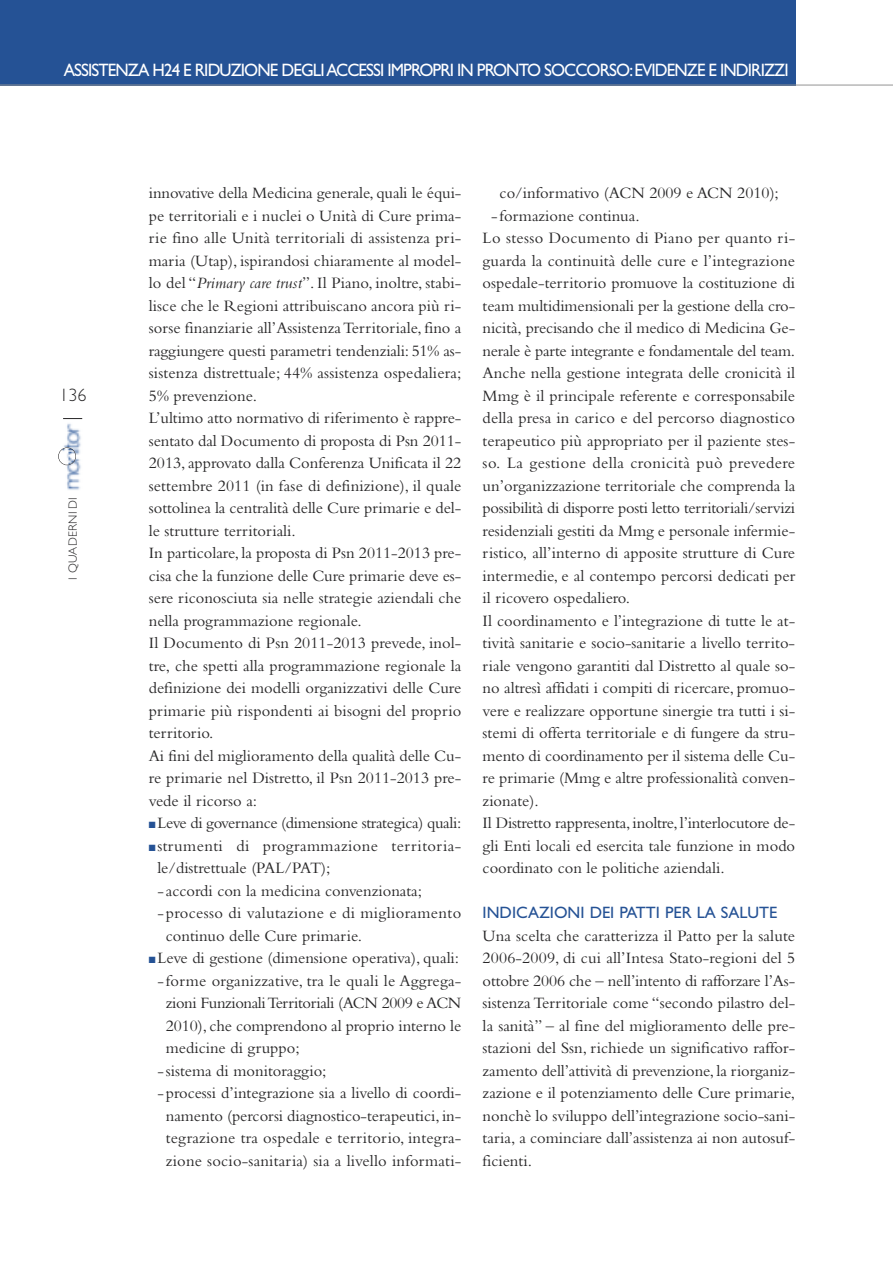
<style>
.page{position:relative;width:893px;height:1263px;background:#fff}
.page>*{position:absolute;margin:0;border:0;box-sizing:border-box;transform-origin:0 0}
.t1{font:18px "Gill Sans";letter-spacing:-.055em;color:#fff;scale:.95 1}
.t2{font:300 18px "Gill Sans";color:#272627}
.t3{font:16.5px/22.5px "Bembo";color:#272627}
.t4{font:16.5px "Bembo";letter-spacing:.025em;color:#272627}
.t5{font:16.5px "Bembo";letter-spacing:-.02em;color:#272627}
.t6{font:16.5px "Bembo";letter-spacing:-.025em;color:#272627}
.t7{font:16.5px "Bembo";letter-spacing:.02em;color:#272627}
.t8{font:16.5px "Gill Sans";color:#255295}
.t9{font:300 12px "Gill Sans";letter-spacing:.02em;color:#272627}
.s1{font-style:italic}
.s2{color:#255295}
</style>
<div class="page">
<div style="left:0;top:0;width:795px;height:85px;background:#255295"></div>
<hr style="left:0;top:85px;width:893px;height:1px;background:#939393">
<img style="left:63px;top:423px;width:18px;height:67px">
<img style="left:58px;top:448px;width:18px;height:17px;border-radius:50%">
<div style="left:58px;top:447px;width:18px;height:18px;border:1px solid #272627;border-radius:50%"></div>
<svg style="left:63px;top:418px;width:19px;height:1px"></svg>
<p class="t1" style="left:64px;top:63px;width:764px">ASSISTENZA H24 E RIDUZIONE DEGLIACCESSI IMPROPRI IN PRONTO SOCCORSO:EVIDENZE E INDIRIZZI</p>
<p class="t2" style="left:59px;top:388px;width:28px">136</p>
<p class="t9" style="left:68px;top:580px;width:84px;rotate:-90deg">I QUADERNI DI</p>
<p class="t3" style="left:149px;top:183px;width:314px">innovative della Medicina generale, quali le équi&shy;pe territoriali e i nuclei o Unità di Cure prima&shy;rie fino alle Unità territoriali di assistenza pri&shy;maria (Utap), ispirandosi chiaramente al model&shy;lo del “<span class="s1">Primary care trust</span>”. Il Piano, inoltre, stabi&shy;lisce che le Regioni attribuiscano ancora più ri&shy;sorse finanziarie all’AssistenzaTerritoriale, fino a raggiungere questi parametri tendenziali: 51% as&shy;sistenza distrettuale; 44% assistenza ospedaliera; 5% prevenzione.<br>L’ultimo atto normativo di riferimento è rappre&shy;sentato dal Documento di proposta di Psn 2011- 2013, approvato dalla Conferenza Unificata il 22 settembre 2011 (in fase di definizione), il quale sottolinea la centralità delle Cure primarie e del&shy;le strutture territoriali.<br>In particolare, la proposta di Psn 2011-2013 pre&shy;cisa che la funzione delle Cure primarie deve es&shy;sere riconosciuta sia nelle strategie aziendali che nella programmazione regionale.<br>Il Documento di Psn 2011-2013 prevede, inol&shy;tre, che spetti alla programmazione regionale la definizione dei modelli organizzativi delle Cure primarie più rispondenti ai bisogni del proprio territorio.<br>Ai fini del miglioramento della qualità delle Cu&shy;re primarie nel Distretto, il Psn 2011-2013 pre&shy;vede il ricorso a:</p>
<p class="t5" style="left:149px;top:817px;width:314px"><span class="s2">■</span> Leve di governance (dimensione strategica) quali:</p>
<p class="t4" style="left:149px;top:840px;width:314px"><span class="s2">■</span> strumenti di programmazione territoria-</p>
<p class="t3" style="left:157px;top:858px;width:175px">le/distrettuale (PAL/PAT);</p>
<p class="t3" style="left:157px;top:881px;width:266px">-accordi con la medicina convenzionata;</p>
<p class="t4" style="left:157px;top:907px;width:306px">-processo di valutazione e di miglioramento</p>
<p class="t3" style="left:166px;top:926px;width:198px">continuo delle Cure primarie.</p>
<p class="t3" style="left:149px;top:948px;width:312px"><span class="s2">■</span> Leve di gestione (dimensione operativa), quali:</p>
<p class="t3" style="left:157px;top:971px;width:306px">-forme organizzative, tra le quali le Aggrega-</p>
<p class="t6" style="left:166px;top:997px;width:297px">zioni FunzionaliTerritoriali (ACN 2009 e ACN</p>
<p class="t3" style="left:166px;top:1016px;width:297px">2010), che comprendono al proprio interno le</p>
<p class="t3" style="left:166px;top:1038px;width:135px">medicine di gruppo;</p>
<p class="t3" style="left:157px;top:1061px;width:171px">-sistema di monitoraggio;</p>
<p class="t3" style="left:157px;top:1083px;width:306px">-processi d’integrazione sia a livello di coordi-</p>
<p class="t3" style="left:166px;top:1106px;width:297px">namento (percorsi diagnostico-terapeutici, in-</p>
<p class="t3" style="left:166px;top:1128px;width:297px">tegrazione tra ospedale e territorio, integra-</p>
<p class="t3" style="left:166px;top:1151px;width:297px">zione socio-sanitaria) sia a livello informati-</p>
<p class="t3" style="left:500px;top:183px;width:281px">co/informativo (ACN 2009 e ACN 2010);</p>
<p class="t3" style="left:491px;top:206px;width:150px">-formazione continua.</p>
<p class="t7" style="left:483px;top:232px;width:314px">Lo stesso Documento di Piano per quanto ri-</p>
<p class="t3" style="left:483px;top:251px;width:314px">guarda la continuità delle cure e l’integrazione</p>
<p class="t3" style="left:483px;top:273px;width:314px">ospedale-territorio promuove la costituzione di</p>
<p class="t3" style="left:483px;top:296px;width:314px">team multidimensionali per la gestione della cro-</p>
<p class="t3" style="left:483px;top:318px;width:314px">nicità, precisando che il medico di Medicina Ge-</p>
<p class="t3" style="left:483px;top:341px;width:314px">nerale è parte integrante e fondamentale del team.</p>
<p class="t3" style="left:483px;top:363px;width:314px">Anche nella gestione integrata delle cronicità il</p>
<p class="t3" style="left:483px;top:386px;width:314px">Mmg è il principale referente e corresponsabile</p>
<p class="t3" style="left:483px;top:408px;width:314px">della presa in carico e del percorso diagnostico</p>
<p class="t3" style="left:483px;top:431px;width:314px">terapeutico più appropriato per il paziente stes-</p>
<p class="t4" style="left:483px;top:457px;width:314px">so. La gestione della cronicità può prevedere</p>
<p class="t3" style="left:483px;top:476px;width:314px">un’organizzazione territoriale che comprenda la</p>
<p class="t3" style="left:483px;top:498px;width:314px">possibilità di disporre posti letto territoriali/servizi</p>
<p class="t3" style="left:483px;top:521px;width:314px">residenziali gestiti da Mmg e personale infermie-</p>
<p class="t3" style="left:483px;top:543px;width:314px">ristico, all’interno di apposite strutture di Cure</p>
<p class="t3" style="left:483px;top:566px;width:314px">intermedie, e al contempo percorsi dedicati per</p>
<p class="t3" style="left:483px;top:588px;width:149px">il ricovero ospedaliero.</p>
<p class="t3" style="left:483px;top:611px;width:314px">Il coordinamento e l’integrazione di tutte le at-</p>
<p class="t3" style="left:483px;top:633px;width:314px">tività sanitarie e socio-sanitarie a livello territo-</p>
<p class="t3" style="left:483px;top:656px;width:314px">riale vengono garantiti dal Distretto al quale so-</p>
<p class="t3" style="left:483px;top:678px;width:314px">no altresì affidati i compiti di ricercare, promuo-</p>
<p class="t3" style="left:483px;top:701px;width:314px">vere e realizzare opportune sinergie tra tutti i si-</p>
<p class="t3" style="left:483px;top:723px;width:314px">stemi di offerta territoriale e di fungere da stru-</p>
<p class="t3" style="left:483px;top:746px;width:314px">mento di coordinamento per il sistema delle Cu-</p>
<p class="t3" style="left:483px;top:768px;width:314px">re primarie (Mmg e altre professionalità conven-</p>
<p class="t3" style="left:483px;top:791px;width:58px">zionate).</p>
<p class="t3" style="left:483px;top:813px;width:314px">Il Distretto rappresenta, inoltre, l’interlocutore de-</p>
<p class="t3" style="left:483px;top:836px;width:314px">gli Enti locali ed esercita tale funzione in modo</p>
<p class="t3" style="left:483px;top:858px;width:243px">coordinato con le politiche aziendali.</p>
<p class="t8" style="left:483px;top:906px;width:296px">INDICAZIONI DEI PATTI PER LA SALUTE</p>
<p class="t3" style="left:483px;top:926px;width:314px;text-align:justify">Una scelta che caratterizza il Patto per la salute 2006-2009, di cui all’Intesa Stato-regioni del 5 ottobre 2006 che – nell’intento di rafforzare l’As&shy;sistenza Territoriale come “secondo pilastro del&shy;la sanità” – al fine del miglioramento delle pre&shy;stazioni del Ssn, richiede un significativo raffor&shy;zamento dell’attività di prevenzione, la riorganiz&shy;zazione e il potenziamento delle Cure primarie, nonchè lo sviluppo dell’integrazione socio-sani&shy;taria, a cominciare dall’assistenza ai non autosuf&shy;ficienti.</p>
</div>
